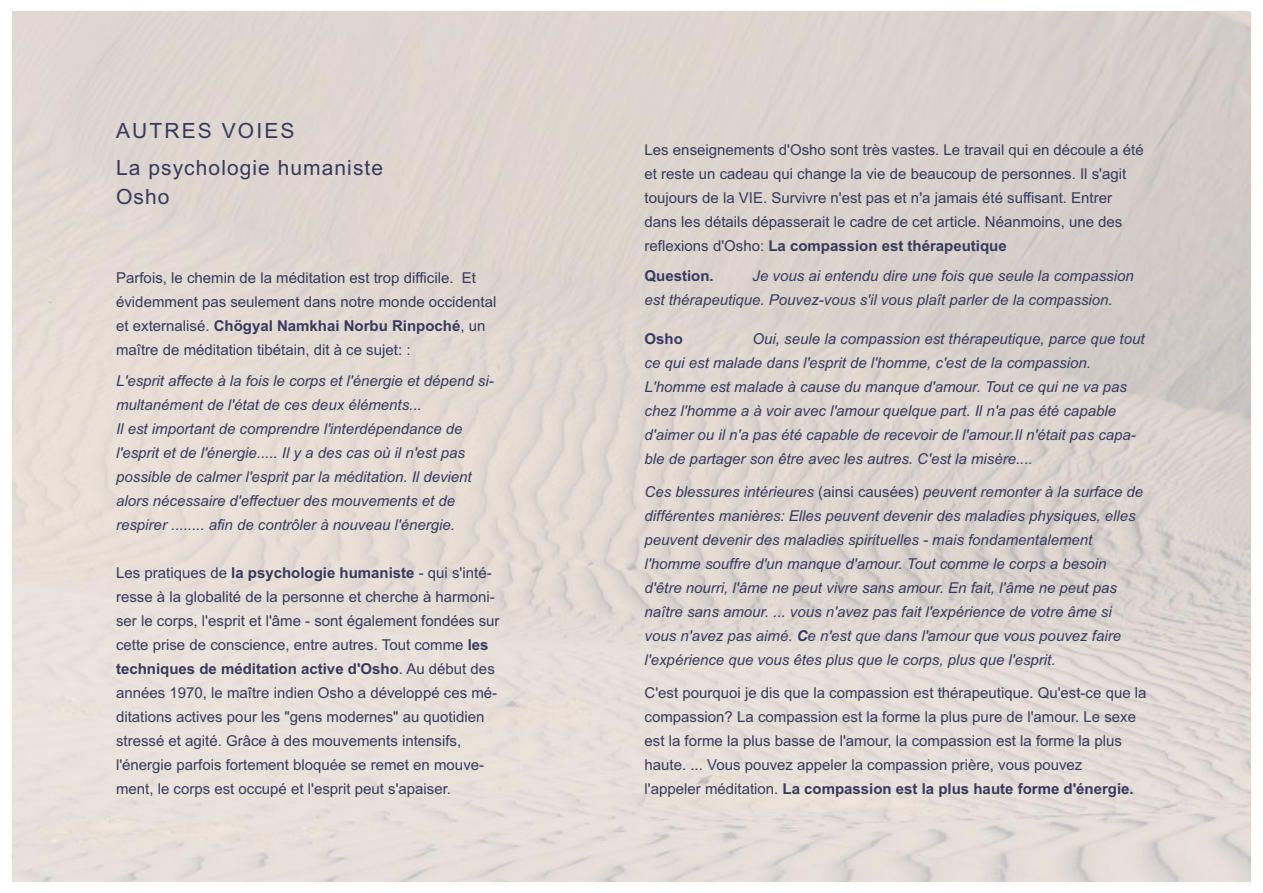
<style>
.page{position:relative;width:1263px;height:893px;background:#fff}
.page>*{position:absolute;margin:0;border:0;box-sizing:border-box;transform-origin:0 0}
.t1{font:21px/37.5px "Arial";letter-spacing:.05em;color:#36395e}
.t2{font:italic 15px/24px "Arial";color:#36395e}
.t3{font:15px/24px "Arial";color:#36395e}
.t4{font:700 15px "Arial";color:#36395e}
.s1{font-weight:700}
.s2{font-style:normal}
</style>
<div class="page">
<h1 class="t1" style="left:116px;top:112px;width:268px">AUTRES VOIES<br>La psychologie humaniste</h1>
<h1 class="t1" style="left:116px;top:178px;width:55px">Osho</h1>
<p class="t3" style="left:116px;top:265px;width:382px">Parfois, le chemin de la méditation est trop difficile. Et évidemment pas seulement dans notre monde occidental et externalisé. <span class="s1">Chögyal Namkhai Norbu Rinpoché</span>, un maître de méditation tibétain, dit à ce sujet: :</p>
<p class="t2" style="left:116px;top:369px;width:378px">L'esprit affecte à la fois le corps et l'énergie et dépend si&shy;multanément de l'état de ces deux éléments...<br>Il est important de comprendre l'interdépendance de l'esprit et de l'énergie..... Il y a des cas où il n'est pas possible de calmer l'esprit par la méditation. Il devient alors nécessaire d'effectuer des mouvements et de respirer ........ afin de contrôler à nouveau l'énergie.</p>
<p class="t3" style="left:116px;top:561px;width:385px">Les pratiques de <span class="s1">la psychologie humaniste</span> - qui s'inté&shy;resse à la globalité de la personne et cherche à harmoni&shy;ser le corps, l'esprit et l'âme - sont également fondées sur cette prise de conscience, entre autres. Tout comme <span class="s1">les techniques de méditation active d'Osho</span>. Au début des années 1970, le maître indien Osho a développé ces mé&shy;ditations actives pour les "gens modernes" au quotidien stressé et agité. Grâce à des mouvements intensifs, l'énergie parfois fortement bloquée se remet en mouve&shy;ment, le corps est occupé et l'esprit peut s'apaiser.</p>
<p class="t3" style="left:645px;top:137px;width:500px">Les enseignements d'Osho sont très vastes. Le travail qui en découle a été et reste un cadeau qui change la vie de beaucoup de personnes. Il s'agit toujours de la VIE. Survivre n'est pas et n'a jamais été suffisant. Entrer dans les détails dépasserait le cadre de cet article. Néanmoins, une des reflexions d'Osho: <span class="s1">La compassion est thérapeutique</span></p>
<p class="t4" style="left:645px;top:267px;width:71px">Question.</p>
<p class="t2" style="left:645px;top:263px;width:491px;text-indent:108px">Je vous ai entendu dire une fois que seule la compassion est thérapeutique. Pouvez-vous s'il vous plaît parler de la compassion.</p>
<p class="t4" style="left:645px;top:330px;width:40px">Osho</p>
<p class="t2" style="left:645px;top:326px;width:501px;text-indent:108px">Oui, seule la compassion est thérapeutique, parce que tout ce qui est malade dans l'esprit de l'homme, c'est de la compassion.<br>L'homme est malade à cause du manque d'amour. Tout ce qui ne va pas chez l'homme a à voir avec l'amour quelque part. Il n'a pas été capable d'aimer ou il n'a pas été capable de recevoir de l'amour.Il n'était pas capa&shy;ble de partager son être avec les autres. C'est la misère....</p>
<p class="t2" style="left:645px;top:479px;width:500px">Ces blessures intérieures <span class="s2">(ainsi causées)</span> peuvent remonter à la surface de différentes manières: Elles peuvent devenir des maladies physiques, elles peuvent devenir des maladies spirituelles - mais fondamentalement l'homme souffre d'un manque d'amour. Tout comme le corps a besoin d'être nourri, l'âme ne peut vivre sans amour. En fait, l'âme ne peut pas naître sans amour. ... vous n'avez pas fait l'expérience de votre âme si vous n'avez pas aimé. <span class="s1">C</span>e n'est que dans l'amour que vous pouvez faire l'expérience que vous êtes plus que le corps, plus que l'esprit.</p>
<p class="t3" style="left:645px;top:680px;width:503px">C'est pourquoi je dis que la compassion est thérapeutique. Qu'est-ce que la compassion? La compassion est la forme la plus pure de l'amour. Le sexe est la forme la plus basse de l'amour, la compassion est la forme la plus haute. ... Vous pouvez appeler la compassion prière, vous pouvez<br>l'appeler méditation. <span class="s1">La compassion est la plus haute forme d'énergie.</span></p>
</div>
